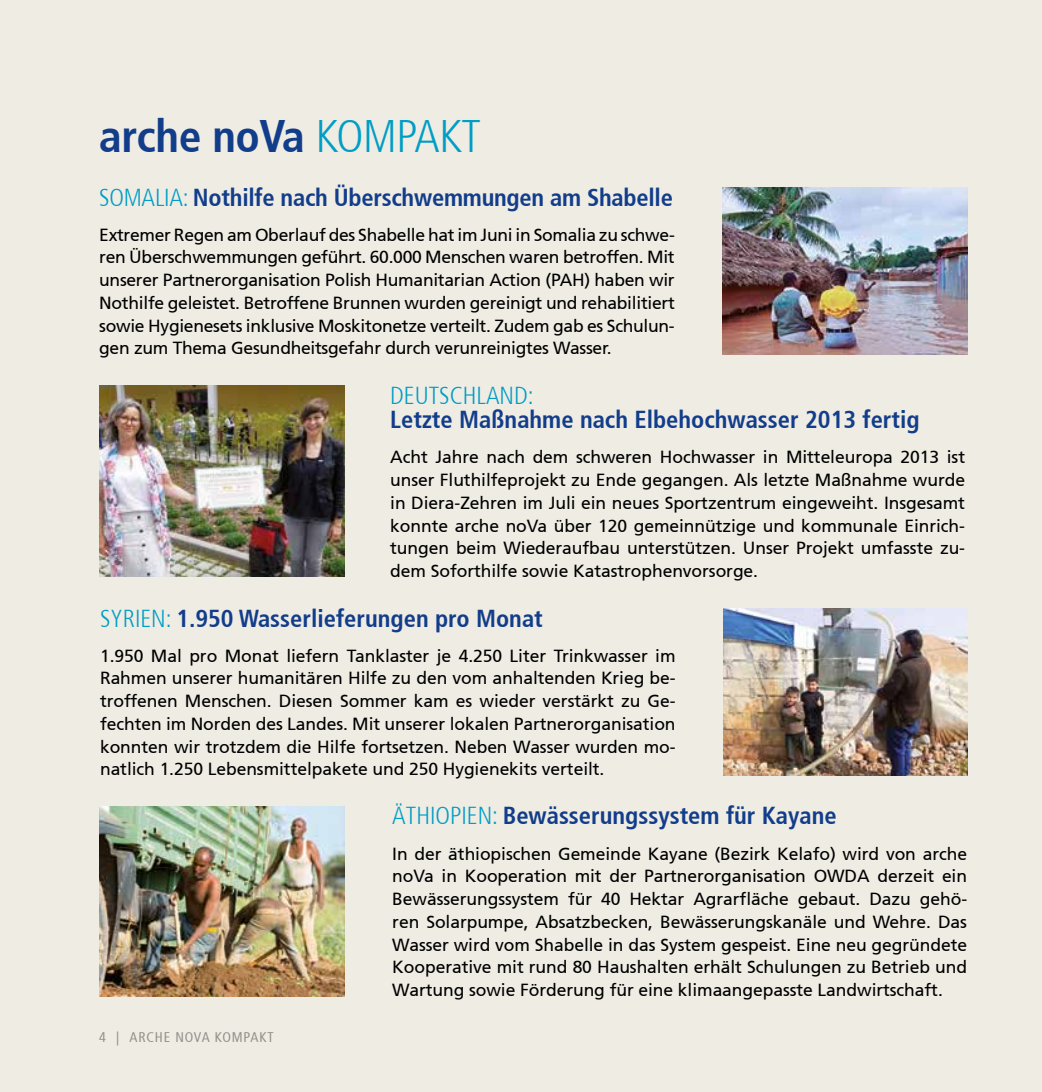
<style>
.page{position:relative;width:1042px;height:1092px;background:#fff}
.page>*{position:absolute;margin:0;border:0;box-sizing:border-box;transform-origin:0 0}
.t1{font:700 condensed 45.5px "Frutiger 67";letter-spacing:-.01em;color:#123d8a}
.t2{font:700 condensed 24.5px "Frutiger 67";color:#123d8a}
.t3{font:300 condensed 24.5px "Frutiger 47";color:#009dc5}
.t4{font:17.5px/22.8px "Frutiger 55 Roman";letter-spacing:-.005em;color:#000;text-align:justify}
.t5{font:condensed 14px "Frutiger 57";letter-spacing:.06em;color:#9d9d9c}
.s1{font-family:"Frutiger 47";font-weight:300;color:#009dc5}
</style>
<div class="page">
<div style="left:0;top:0;width:1042px;height:1091px;background:#efece4"></div>
<img style="left:723px;top:187px;width:244px;height:167px">
<img style="left:99px;top:385px;width:245px;height:192px">
<img style="left:723px;top:608px;width:244px;height:167px">
<img style="left:99px;top:806px;width:245px;height:189px">
<h1 class="t1" style="left:99px;top:109px;width:383px">arche noVa <span class="s1">KOMPAKT</span></h1>
<h2 class="t2" style="left:99px;top:182px;width:575px"><span class="s1">SOMALIA:</span> Nothilfe nach Überschwemmungen am Shabelle</h2>
<p class="t4" style="left:99px;top:223px;width:577px">Extremer Regen am Oberlauf des Shabelle hat im Juni in Somalia zu schwe&shy;ren Überschwemmungen geführt. 60.000 Menschen waren betroffen. Mit unserer Partnerorganisation Polish Humanitarian Action (PAH) haben wir Nothilfe geleistet. Betroffene Brunnen wurden gereinigt und rehabilitiert sowie Hygienesets inklusive Moskitonetze verteilt. Zudem gab es Schulun&shy;gen zum Thema Gesundheitsgefahr durch verunreinigtes Wasser.</p>
<h2 class="t3" style="left:390px;top:381px;width:145px">DEUTSCHLAND:</h2>
<h2 class="t2" style="left:390px;top:405px;width:531px">Letzte Maßnahme nach Elbehochwasser 2013 fertig</h2>
<p class="t4" style="left:390px;top:446px;width:576px">Acht Jahre nach dem schweren Hochwasser in Mitteleuropa 2013 ist unser Fluthilfeprojekt zu Ende gegangen. Als letzte Maßnahme wurde in Diera-Zehren im Juli ein neues Sportzentrum eingeweiht. Insgesamt konnte arche noVa über 120 gemeinnützige und kommunale Einrich&shy;tungen beim Wiederaufbau unterstützen. Unser Projekt umfasste zu&shy;dem Soforthilfe sowie Katastrophenvorsorge.</p>
<h2 class="t2" style="left:100px;top:603px;width:444px"><span class="s1">SYRIEN:</span> 1.950 Wasserlieferungen pro Monat</h2>
<p class="t4" style="left:100px;top:644px;width:577px">1.950 Mal pro Monat liefern Tanklaster je 4.250 Liter Trinkwasser im Rahmen unserer humanitären Hilfe zu den vom anhaltenden Krieg be&shy;troffenen Menschen. Diesen Sommer kam es wieder verstärkt zu Ge&shy;fechten im Norden des Landes. Mit unserer lokalen Partnerorganisation konnten wir trotzdem die Hilfe fortsetzen. Neben Wasser wurden mo&shy;natlich 1.250 Lebensmittelpakete und 250 Hygienekits verteilt.</p>
<h2 class="t2" style="left:392px;top:801px;width:446px"><span class="s1">ÄTHIOPIEN:</span> Bewässerungssystem für Kayane</h2>
<p class="t4" style="left:392px;top:842px;width:576px">In der äthiopischen Gemeinde Kayane (Bezirk Kelafo) wird von arche noVa in Kooperation mit der Partnerorganisation OWDA derzeit ein Bewässerungssystem für 40 Hektar Agrarfläche gebaut. Dazu gehö&shy;ren Solarpumpe, Absatzbecken, Bewässerungskanäle und Wehre. Das Wasser wird vom Shabelle in das System gespeist. Eine neu gegründete Kooperative mit rund 80 Haushalten erhält Schulungen zu Betrieb und Wartung sowie Förderung für eine klimaangepasste Landwirtschaft.</p>
<p class="t5" style="left:99px;top:1028px;width:176px">4 | ARCHE NOVA KOMPAKT</p>
</div>
